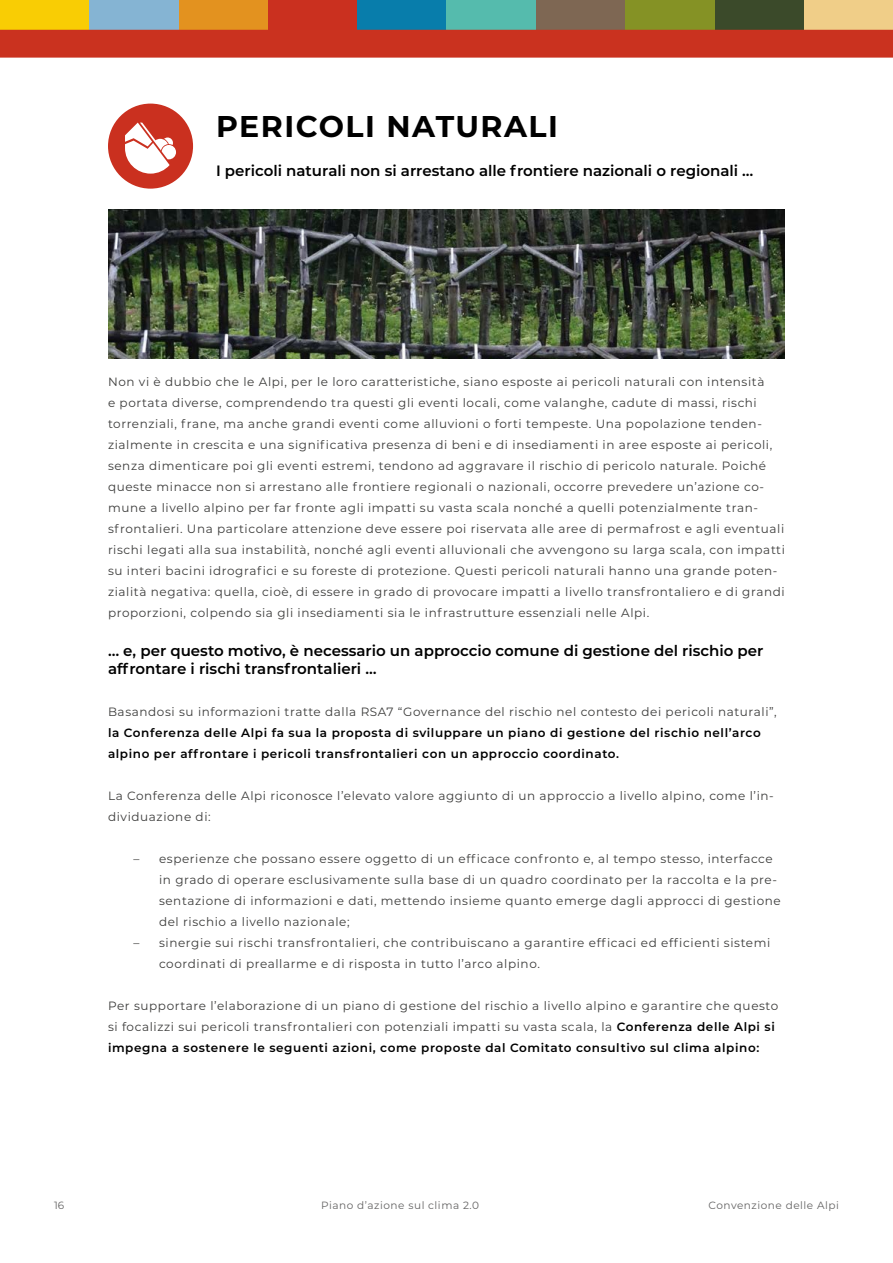
<style>
.page{position:relative;width:893px;height:1263px;background:#fff}
.page>*{position:absolute;margin:0;border:0;box-sizing:border-box;transform-origin:0 0}
.t1{font:700 30px "Montserrat";letter-spacing:.05em;color:#000}
.t2{font:600 15px/18px "Montserrat";color:#000}
.t3{font:12px/21px "Montserrat";letter-spacing:.05em;color:#3c3c3b}
.t4{font:600 12px/21px "Montserrat";letter-spacing:.05em;color:#000}
.t5{font:10.5px "Montserrat";letter-spacing:.05em;color:#646363}
.s1{font-weight:600;color:#000}
</style>
<div class="page">
<div style="left:804px;top:0;width:89px;height:30px;background:#f0ce88"></div>
<div style="left:536px;top:0;width:89px;height:30px;background:#7e6753"></div>
<div style="left:714px;top:0;width:90px;height:30px;background:#3b4a2a"></div>
<div style="left:625px;top:0;width:89px;height:30px;background:#859225"></div>
<div style="left:0;top:0;width:89px;height:30px;background:#f9cd04"></div>
<div style="left:268px;top:0;width:89px;height:30px;background:#ca301f"></div>
<div style="left:179px;top:0;width:89px;height:30px;background:#e3921f"></div>
<div style="left:89px;top:0;width:90px;height:30px;background:#85b4d3"></div>
<div style="left:357px;top:0;width:89px;height:30px;background:#087dab"></div>
<div style="left:446px;top:0;width:90px;height:30px;background:#55bbad"></div>
<img style="left:108px;top:297px;width:677px;height:62px">
<svg style="left:0;top:30px;width:893px;height:267px"></svg>
<h1 class="t1" style="left:216px;top:105px;width:343px">PERICOLI NATURALI</h1>
<p class="t2" style="left:216px;top:161px;width:539px">I pericoli naturali non si arrestano alle frontiere nazionali o regionali …</p>
<p class="t3" style="left:108px;top:371px;width:678px">Non vi è dubbio che le Alpi, per le loro caratteristiche, siano esposte ai pericoli naturali con intensità<br>e portata diverse, comprendendo tra questi gli eventi locali, come valanghe, cadute di massi, rischi torrenziali, frane, ma anche grandi eventi come alluvioni o forti tempeste. Una popolazione tenden&shy;zialmente in crescita e una significativa presenza di beni e di insediamenti in aree esposte ai pericoli, senza dimenticare poi gli eventi estremi, tendono ad aggravare il rischio di pericolo naturale. Poiché queste minacce non si arrestano alle frontiere regionali o nazionali, occorre prevedere un’azione co&shy;mune a livello alpino per far fronte agli impatti su vasta scala nonché a quelli potenzialmente tran&shy;sfrontalieri. Una particolare attenzione deve essere poi riservata alle aree di permafrost e agli eventuali rischi legati alla sua instabilità, nonché agli eventi alluvionali che avvengono su larga scala, con impatti su interi bacini idrografici e su foreste di protezione. Questi pericoli naturali hanno una grande poten&shy;zialità negativa: quella, cioè, di essere in grado di provocare impatti a livello transfrontaliero e di grandi proporzioni, colpendo sia gli insediamenti sia le infrastrutture essenziali nelle Alpi.</p>
<p class="t2" style="left:108px;top:641px;width:657px">… e, per questo motivo, è necessario un approccio comune di gestione del rischio per affrontare i rischi transfrontalieri …</p>
<p class="t3" style="left:108px;top:701px;width:670px">Basandosi su informazioni tratte dalla RSA7 “Governance del rischio nel contesto dei pericoli naturali”,</p>
<p class="t4" style="left:108px;top:722px;width:654px">la Conferenza delle Alpi fa sua la proposta di sviluppare un piano di gestione del rischio nell’arco alpino per affrontare i pericoli transfrontalieri con un approccio coordinato.</p>
<p class="t3" style="left:108px;top:785px;width:667px">La Conferenza delle Alpi riconosce l’elevato valore aggiunto di un approccio a livello alpino, come l’in&shy;dividuazione di:</p>
<p class="t3" style="left:159px;top:848px;width:623px;text-indent:-26px">– esperienze che possano essere oggetto di un efficace confronto e, al tempo stesso, interfacce in grado di operare esclusivamente sulla base di un quadro coordinato per la raccolta e la pre&shy;sentazione di informazioni e dati, mettendo insieme quanto emerge dagli approcci di gestione del rischio a livello nazionale;</p>
<p class="t3" style="left:159px;top:932px;width:613px;text-indent:-26px">– sinergie sui rischi transfrontalieri, che contribuiscano a garantire efficaci ed efficienti sistemi coordinati di preallarme e di risposta in tutto l’arco alpino.</p>
<p class="t3" style="left:108px;top:995px;width:672px">Per supportare l’elaborazione di un piano di gestione del rischio a livello alpino e garantire che questo si focalizzi sui pericoli transfrontalieri con potenziali impatti su vasta scala, la <span class="s1">Conferenza delle Alpi si impegna a sostenere le seguenti azioni, come proposte dal Comitato consultivo sul clima alpino:</span></p>
<p class="t5" style="left:54px;top:1198px;width:12px">16</p>
<p class="t5" style="left:321px;top:1198px;width:159px">Piano d’azione sul clima 2.0</p>
<p class="t5" style="left:709px;top:1198px;width:132px">Convenzione delle Alpi</p>
</div>
